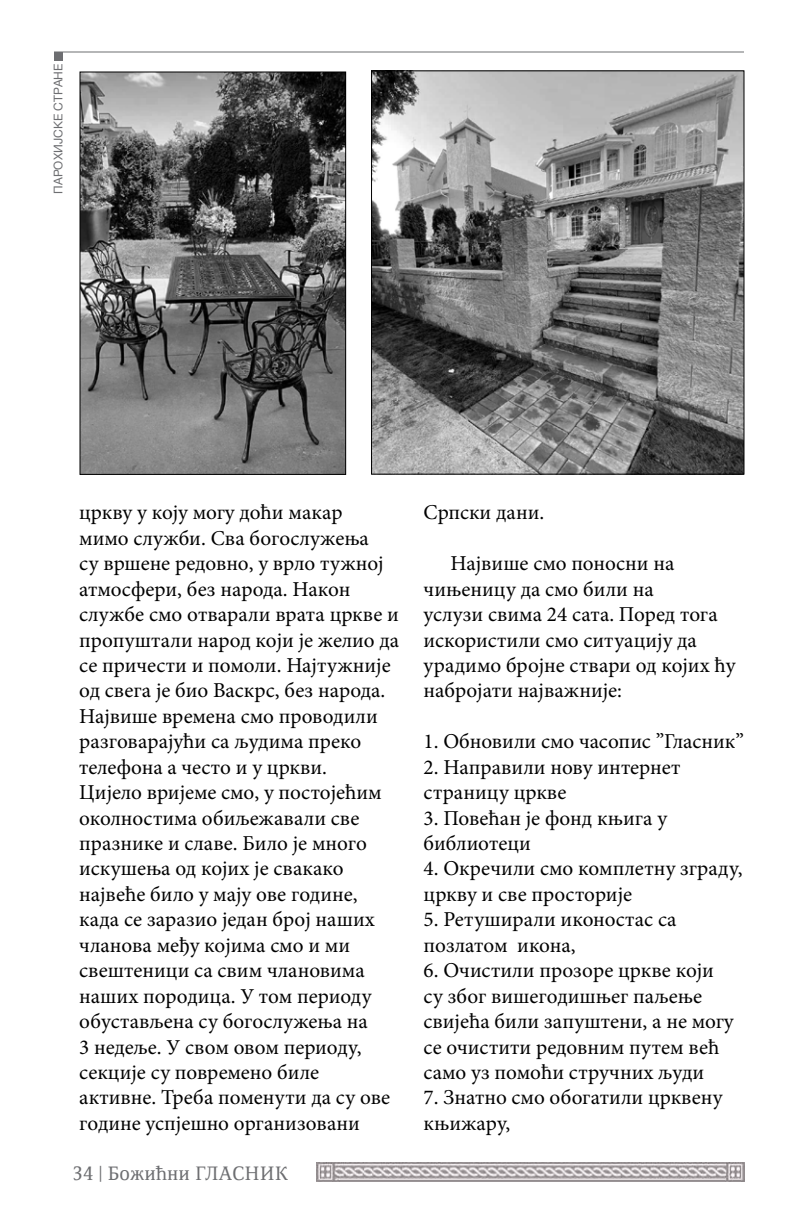
<style>
.page{position:relative;width:792px;height:1224px;background:#fff}
.page>*{position:absolute;margin:0;border:0;box-sizing:border-box;transform-origin:0 0}
.t1{font:21.2px/25.4px "Minion Pro";color:#000}
.t2{font:20px "Resavska BGTT";color:#6d6e71}
.t3{font:12px "Helvetica Neue";color:#6d6e71}
</style>
<div class="page">
<img style="left:316px;top:1162px;width:429px;height:20px">
<hr style="left:54px;top:52px;width:690px;height:1px;background:#6d6e71">
<div style="left:54px;top:52px;width:9px;height:9px;background:#6d6e71"></div>
<img style="left:373px;top:73px;width:369px;height:399px">
<div style="left:371px;top:71px;width:373px;height:403px;border:1px solid #000"></div>
<img style="left:82px;top:74px;width:262px;height:399px">
<div style="left:80px;top:72px;width:266px;height:403px;border:1px solid #000"></div>
<p class="t3" style="left:50px;top:194px;width:131px;rotate:-90deg">ПАРОХИЈСКЕ СТРАНЕ</p>
<p class="t1" style="left:79px;top:500px;width:322px">цркву у коју могу доћи макар<br>мимо служби. Сва богослужења<br>су вршене редовно, у врло тужној атмосфери, без народа. Након службе смо отварали врата цркве и пропуштали народ који је желио да се причести и помоли. Најтужније од свега је био Васкрс, без народа.<br>Највише времена смо проводили разговарајући са људима преко телефона а често и у цркви.<br>Цијело вријеме смо, у постојећим околностима обиљежавали све празнике и славе. Било је много искушења од којих је свакако највеће било у мају ове године, када се заразио један број наших чланова међу којима смо и ми свештеници са свим члановима наших породица. У том периоду обустављена су богослужења на<br>3 недеље. У свом овом периоду, секције су повремено биле активне. Треба поменути да су ове године успјешно организовани</p>
<p class="t1" style="left:424px;top:500px;width:122px">Српски дани.</p>
<p class="t1" style="left:424px;top:551px;width:313px;text-indent:27px">Највише смо поносни на чињеницу да смо били на<br>услузи свима 24 сата. Поред тога искористили смо ситуацију да урадимо бројне ствари од којих ћу набројати најважније:</p>
<p class="t1" style="left:424px;top:729px;width:322px">1. Обновили смо часопис ”Гласник”</p>
<p class="t1" style="left:424px;top:754px;width:259px">2. Направили нову интернет страницу цркве</p>
<p class="t1" style="left:424px;top:805px;width:245px">3. Повећан је фонд књига у библиотеци</p>
<p class="t1" style="left:424px;top:856px;width:320px">4. Окречили смо комплетну зграду, цркву и све просторије</p>
<p class="t1" style="left:424px;top:907px;width:254px">5. Ретуширали иконостас са позлатом икона,</p>
<p class="t1" style="left:424px;top:958px;width:312px">6. Очистили прозоре цркве који су због вишегодишњег паљење свијећа били запуштени, а не могу се очистити редовним путем већ само уз помоћи стручних људи</p>
<p class="t1" style="left:424px;top:1085px;width:301px">7. Знатно смо обогатили црквену књижару,</p>
<p class="t2" style="left:72px;top:1162px;width:218px">34 | Божићни ГЛАСНИК</p>
</div>
